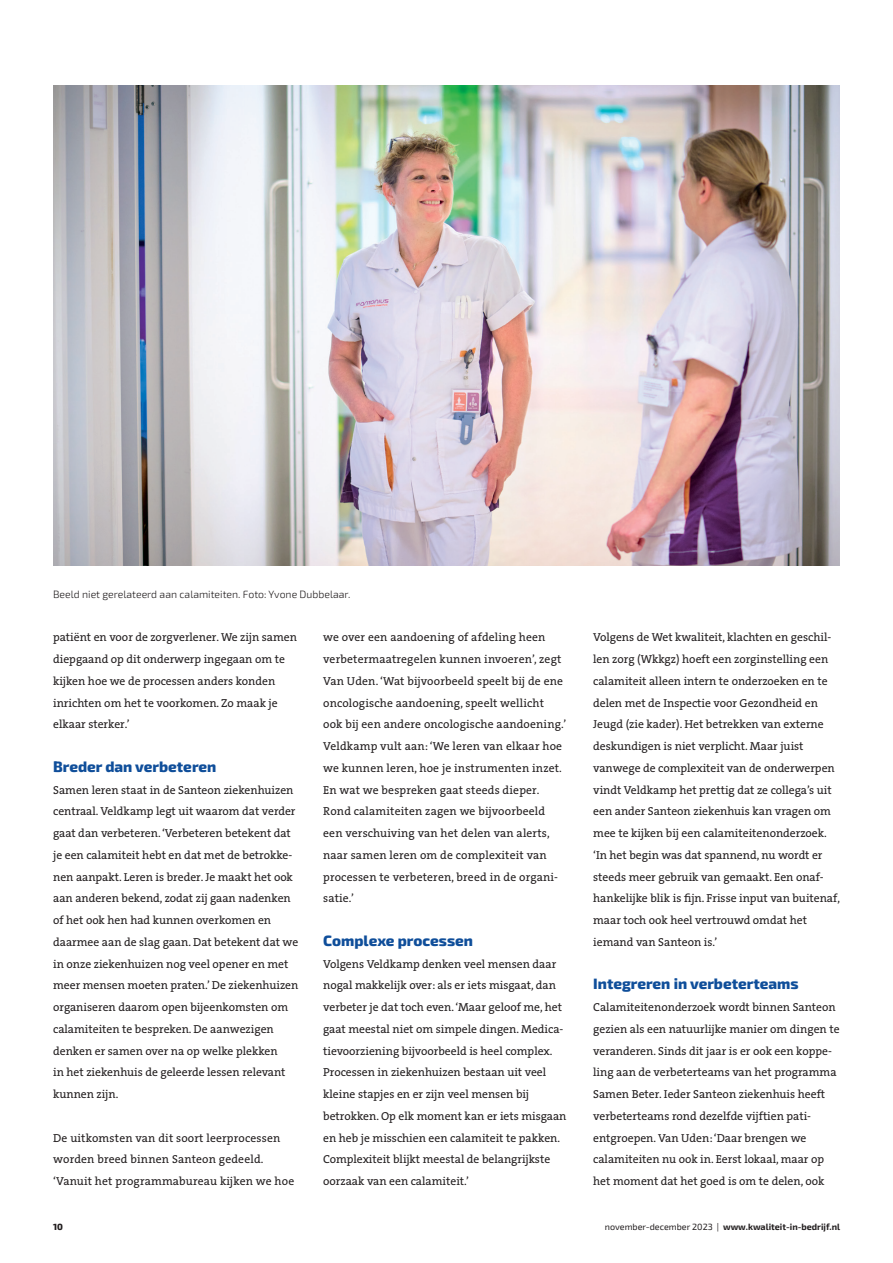
<style>
.page{position:relative;width:893px;height:1263px;background:#fff}
.page>*{position:absolute;margin:0;border:0;box-sizing:border-box;transform-origin:0 0}
.t1{font:800 15px "Exo 2";color:#0f4e9a}
.t2{font:11.7px/21.8px "The Serif B W5 Plain";color:#231f20}
.t3{font:300 10.5px "Exo 2";color:#231f20}
.t4{font:700 9px "Exo 2";color:#231f20}
.t5{font:800 9px "Exo 2";color:#231f20}
.s1{font-weight:400}
</style>
<div class="page">
<img style="left:53px;top:85px;width:787px;height:481px">
<p class="t3" style="left:53px;top:587px;width:299px">Beeld niet gerelateerd aan calamiteiten. Foto: Yvone Dubbelaar.</p>
<p class="t2" style="left:53px;top:626px;width:245px">patiënt en voor de zorgverlener. We zijn samen diepgaand op dit onderwerp ingegaan om te kijken hoe we de processen anders konden inrichten om het te voorkomen. Zo maak je elkaar sterker.’</p>
<p class="t1" style="left:53px;top:756px;width:165px">Breder dan verbeteren</p>
<p class="t2" style="left:53px;top:779px;width:247px">Samen leren staat in de Santeon ziekenhuizen centraal. Veldkamp legt uit waarom dat verder gaat dan verbeteren. ‘Verbeteren betekent dat je een calamiteit hebt en dat met de betrokke&shy;nen aanpakt. Leren is breder. Je maakt het ook aan anderen bekend, zodat zij gaan nadenken of het ook hen had kunnen overkomen en daarmee aan de slag gaan. Dat betekent dat we in onze ziekenhuizen nog veel opener en met meer mensen moeten praten.’ De ziekenhuizen organiseren daarom open bijeenkomsten om calamiteiten te bespreken. De aanwezigen denken er samen over na op welke plekken<br>in het ziekenhuis de geleerde lessen relevant kunnen zijn.</p>
<p class="t2" style="left:53px;top:1127px;width:243px">De uitkomsten van dit soort leerprocessen worden breed binnen Santeon gedeeld. ‘Vanuit het programmabureau kijken we hoe</p>
<p class="t2" style="left:323px;top:626px;width:245px">we over een aandoening of afdeling heen verbetermaatregelen kunnen invoeren’, zegt Van Uden. ‘Wat bijvoorbeeld speelt bij de ene oncologische aandoening, speelt wellicht<br>ook bij een andere oncologische aandoening.’ Veldkamp vult aan: ‘We leren van elkaar hoe we kunnen leren, hoe je instrumenten inzet.<br>En wat we bespreken gaat steeds dieper.<br>Rond calamiteiten zagen we bijvoorbeeld een verschuiving van het delen van alerts, naar samen leren om de complexiteit van processen te verbeteren, breed in de organi&shy;satie.’</p>
<p class="t1" style="left:323px;top:930px;width:151px">Complexe processen</p>
<p class="t2" style="left:323px;top:953px;width:245px">Volgens Veldkamp denken veel mensen daar nogal makkelijk over: als er iets misgaat, dan verbeter je dat toch even. ‘Maar geloof me, het gaat meestal niet om simpele dingen. Medica&shy;tievoorziening bijvoorbeeld is heel complex.<br>Processen in ziekenhuizen bestaan uit veel kleine stapjes en er zijn veel mensen bij betrokken. Op elk moment kan er iets misgaan en heb je misschien een calamiteit te pakken.<br>Complexiteit blijkt meestal de belangrijkste oorzaak van een calamiteit.’</p>
<p class="t2" style="left:593px;top:626px;width:248px">Volgens de Wet kwaliteit, klachten en geschil&shy;len zorg (Wkkgz) hoeft een zorginstelling een calamiteit alleen intern te onderzoeken en te delen met de Inspectie voor Gezondheid en Jeugd (zie kader). Het betrekken van externe deskundigen is niet verplicht. Maar juist vanwege de complexiteit van de onderwerpen vindt Veldkamp het prettig dat ze collega’s uit een ander Santeon ziekenhuis kan vragen om mee te kijken bij een calamiteitenonderzoek. ‘In het begin was dat spannend, nu wordt er steeds meer gebruik van gemaakt. Een onaf&shy;hankelijke blik is fijn. Frisse input van buitenaf, maar toch ook heel vertrouwd omdat het iemand van Santeon is.’</p>
<p class="t1" style="left:593px;top:973px;width:207px">Integreren in verbeterteams</p>
<p class="t2" style="left:593px;top:996px;width:248px">Calamiteitenonderzoek wordt binnen Santeon gezien als een natuurlijke manier om dingen te veranderen. Sinds dit jaar is er ook een koppe&shy;ling aan de verbeterteams van het programma Samen Beter. Ieder Santeon ziekenhuis heeft verbeterteams rond dezelfde vijftien pati&shy;ëntgroepen. Van Uden: ‘Daar brengen we calamiteiten nu ook in. Eerst lokaal, maar op het moment dat het goed is om te delen, ook</p>
<p class="t5" style="left:53px;top:1221px;width:11px">10</p>
<p class="t4" style="left:605px;top:1221px;width:237px"><span class="s1">november-december 2023 |</span> www.kwaliteit-in-bedrijf.nl</p>
</div>
